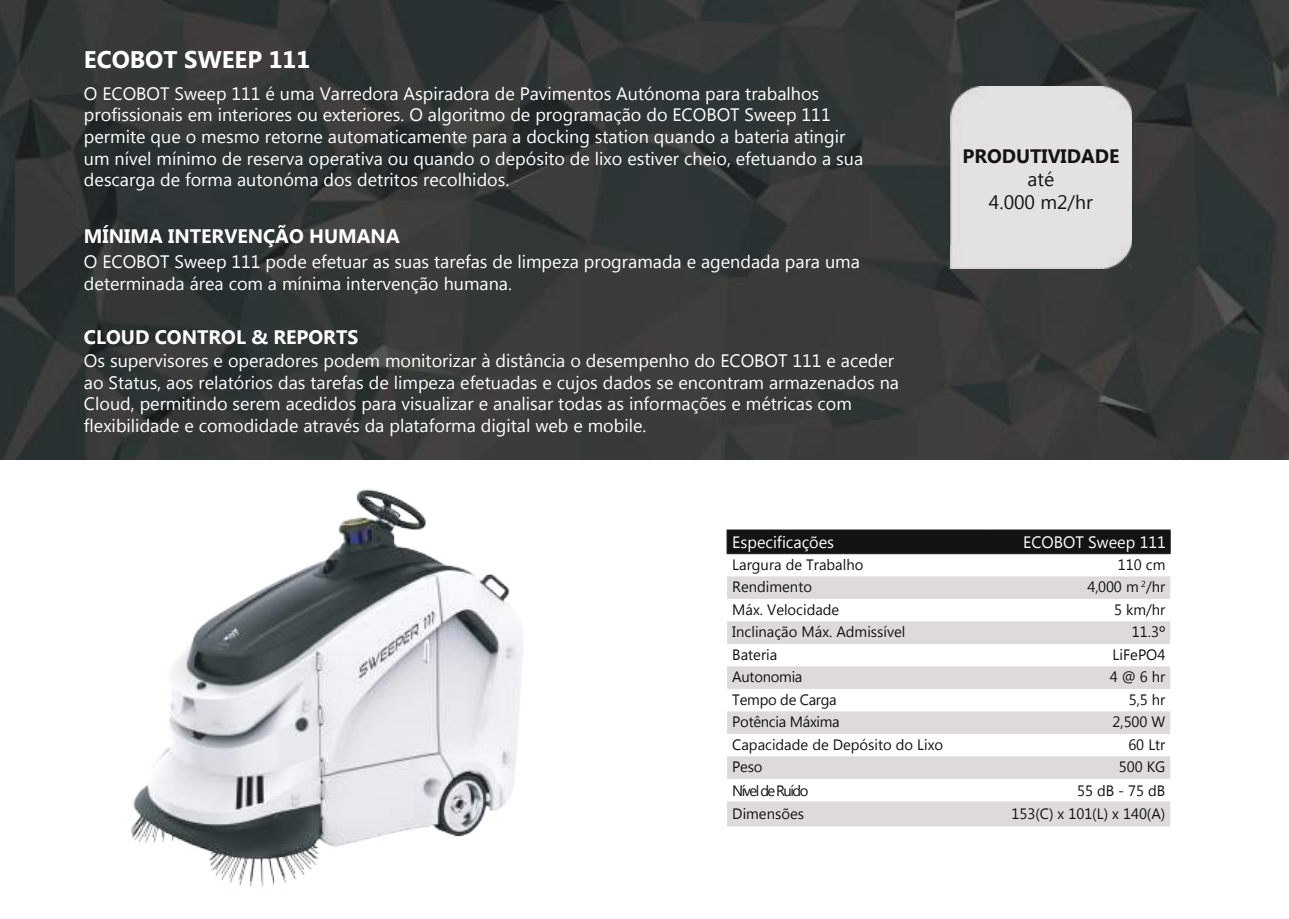
<style>
.page{position:relative;width:1289px;height:919px;background:#fff}
.page>*{position:absolute;margin:0;border:0;box-sizing:border-box;transform-origin:0 0}
.t1{font:700 24px "Microsoft Tai Le";color:#fff}
.t2{font:700 19.5px "Microsoft Tai Le";color:#fff}
.t3{font:700 19.35px "Microsoft Tai Le";color:#121314}
.t4{font:19.35px/23.2px "Microsoft Tai Le";color:#121314;text-align:center}
.t5{font:18px/21.6px "Microsoft Tai Le";color:#fff}
.t6{font:16.5px "Microsoft Tai Le";color:#fff}
.t7{font:15px/22.5px "Microsoft Tai Le";color:#121314;text-align:right}
.t8{font:15px "Microsoft Tai Le";letter-spacing:-.02em;color:#121314}
.t9{font:15px "Microsoft Tai Le";letter-spacing:-.1em;color:#121314}
</style>
<div class="page">
<img style="left:0;top:0;width:1288px;height:459px">
<div style="left:950px;top:86px;width:181px;height:182px;background:#e4e1e3"></div>
<svg style="left:796px;top:576px;width:374px;height:250px;fill:#dedadb"></svg>
<hr style="left:727px;top:529px;width:257px;height:1px;background:#121314">
<hr style="left:984px;top:529px;width:186px;height:1px;background:#121314">
<div style="left:796px;top:530px;width:374px;height:23px;background:#121314"></div>
<hr style="left:727px;top:553px;width:257px;height:1px;background:#121314">
<hr style="left:984px;top:553px;width:186px;height:1px;background:#121314">
<img style="left:0;top:447px;width:796px;height:440px">
<h1 class="t1" style="left:84px;top:46px;width:228px">ECOBOT SWEEP 111</h1>
<p class="t5" style="left:84px;top:84px;width:780px">O ECOBOT Sweep 111 é uma Varredora Aspiradora de Pavimentos Autónoma para trabalhos profissionais em interiores ou exteriores. O algoritmo de programação do ECOBOT Sweep 111 permite que o mesmo retorne automaticamente para a docking station quando a bateria atingir um nível mínimo de reserva operativa ou quando o depósito de lixo estiver cheio, efetuando a sua descarga de forma autonóma dos detritos recolhidos.</p>
<p class="t2" style="left:84px;top:225px;width:317px">MÍNIMA INTERVENÇÃO HUMANA</p>
<p class="t5" style="left:84px;top:252px;width:777px">O ECOBOT Sweep 111 pode efetuar as suas tarefas de limpeza programada e agendada para uma determinada área com a mínima intervenção humana.</p>
<p class="t2" style="left:84px;top:326px;width:276px">CLOUD CONTROL &amp; REPORTS</p>
<p class="t5" style="left:84px;top:351px;width:816px">Os supervisores e operadores podem monitorizar à distância o desempenho do ECOBOT 111 e aceder ao Status, aos relatórios das tarefas de limpeza efetuadas e cujos dados se encontram armazenados na Cloud, permitindo serem acedidos para visualizar e analisar todas as informações e métricas com flexibilidade e comodidade através da plataforma digital web e mobile.</p>
<p class="t3" style="left:962px;top:145px;width:158px">PRODUTIVIDADE</p>
<p class="t4" style="left:988px;top:168px;width:105px">até<br>4.000 m2/hr</p>
<p class="t6" style="left:732px;top:533px;width:103px">Especificações</p>
<p class="t6" style="left:1023px;top:533px;width:144px">ECOBOT Sweep 111</p>
<p class="t7" style="left:732px;top:554px;width:133px">Largura de Trabalho</p>
<p class="t7" style="left:1087px;top:554px;width:80px">110 cm<br>4,000 m <sup>2</sup>/hr</p>
<p class="t7" style="left:732px;top:599px;width:109px">Máx. Velocidade</p>
<p class="t7" style="left:1114px;top:599px;width:53px">5 km/hr</p>
<p class="t7" style="left:732px;top:621px;width:175px">Inclinação Máx. Admissível</p>
<p class="t7" style="left:1131px;top:621px;width:35px">11.3º</p>
<p class="t7" style="left:732px;top:644px;width:46px">Bateria</p>
<p class="t7" style="left:1112px;top:644px;width:54px">LiFePO4</p>
<p class="t8" style="left:732px;top:668px;width:72px">Autonomia</p>
<p class="t7" style="left:1109px;top:666px;width:57px">4 @ 6 hr</p>
<p class="t8" style="left:732px;top:690px;width:106px">Tempo de Carga</p>
<p class="t7" style="left:1128px;top:689px;width:38px">5,5 hr</p>
<p class="t8" style="left:732px;top:713px;width:109px">Potência Máxima</p>
<p class="t7" style="left:1112px;top:711px;width:54px">2,500 W</p>
<p class="t7" style="left:732px;top:733px;width:212px">Capacidade de Depósito do Lixo</p>
<p class="t7" style="left:1128px;top:733px;width:39px">60 Ltr</p>
<p class="t7" style="left:732px;top:756px;width:32px">Peso</p>
<p class="t7" style="left:1118px;top:756px;width:48px">500 KG</p>
<p class="t9" style="left:732px;top:781px;width:78px">Nível de Ruído</p>
<p class="t7" style="left:1077px;top:780px;width:90px">55 dB - 75 dB</p>
<p class="t7" style="left:732px;top:576px;width:81px">Rendimento</p>
<p class="t7" style="left:732px;top:803px;width:73px">Dimensões</p>
<p class="t7" style="left:1011px;top:803px;width:155px">153(C) x 101(L) x 140(A)</p>
</div>
